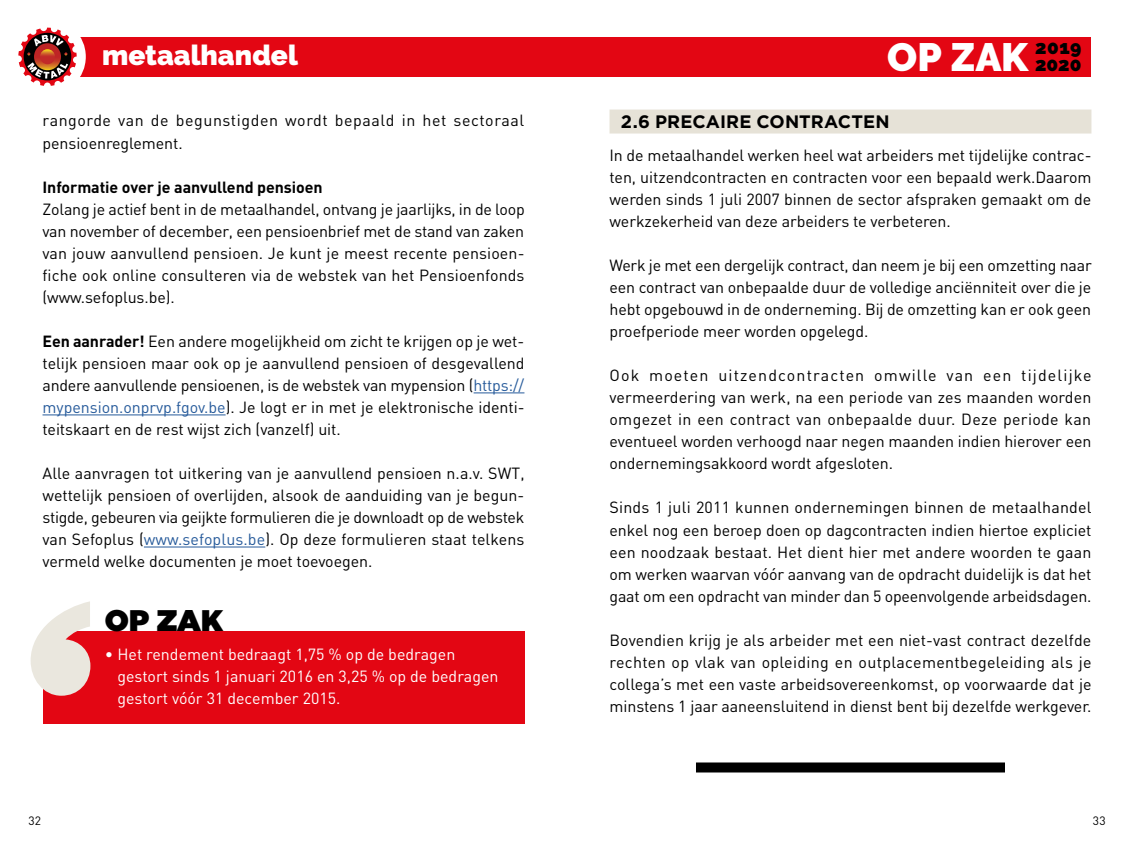
<style>
.page{position:relative;width:1134px;height:851px;background:#fff}
.page>*{position:absolute;margin:0;border:0;box-sizing:border-box;transform-origin:0 0}
.t1{font:900 39.4px "Raleway";color:#fff}
.t2{font:900 29.8px "Gotham";color:#000}
.t3{font:900 28px "Raleway";color:#fff}
.t4{font:900 19.2px "Raleway";color:#000}
.t5{font:700 18px "Gotham";letter-spacing:.005em;color:#000}
.t6{font:16px/22px "DIN";letter-spacing:-.005em;color:#000;text-align:justify}
.t7{font:16px/22px "DIN";color:#fff}
.t8{font:16px/22px "DIN";letter-spacing:.035em;color:#000}
.t9{font:700 16px "DIN";letter-spacing:-.005em;color:#000}
.t10{font:12px "DIN";color:#000}
.s1{font-weight:700}
.s2{color:#275b9b}
</style>
<div class="page">
<hr style="left:474px;top:392px;width:50px;height:1px;background:#275b9b">
<hr style="left:43px;top:414px;width:183px;height:1px;background:#275b9b">
<hr style="left:144px;top:546px;width:121px;height:1px;background:#275b9b">
<div style="left:696px;top:762px;width:309px;height:10px;background:#000"></div>
<div style="left:609px;top:109px;width:482px;height:24px;background:#e6e2d7"></div>
<div style="left:43px;top:631px;width:481px;height:92px;background:#e30613"></div>
<svg style="left:31px;top:601px;width:59px;height:94px"></svg>
<div style="left:43px;top:37px;width:1048px;height:40px;background:#e30613"></div>
<div style="left:9px;top:18px;width:77px;height:77px;background:#fff;border-radius:50%"></div>
<svg style="left:18px;top:28px;width:59px;height:58px"></svg>
<svg style="left:34px;top:43px;width:27px;height:27px"></svg>
<svg style="left:40px;top:49px;width:15px;height:15px"></svg>
<h3 class="t3" style="left:102px;top:39px;width:197px">metaalhandel</h3>
<h1 class="t1" style="left:887px;top:34px;width:196px">OP ZAK <sup>2019</sup></h1>
<p class="t4" style="left:1035px;top:53px;width:48px">2020</p>
<p class="t8" style="left:43px;top:109px;width:483px">rangorde van de begunstigden wordt bepaald in het sectoraal pensioenreglement.</p>
<p class="t9" style="left:43px;top:176px;width:282px">Informatie over je aanvullend pensioen</p>
<p class="t6" style="left:43px;top:197px;width:484px">Zolang je actief bent in de metaalhandel, ontvang je jaarlijks, in de loop van november of december, een pensioenbrief met de stand van zaken van jouw aanvullend pensioen. Je kunt je meest recente pensioen&shy;fiche ook online consulteren via de webstek van het Pensioenfonds (www.sefoplus.be).</p>
<p class="t6" style="left:43px;top:329px;width:484px"><span class="s1">Een aanrader!</span> Een andere mogelijkheid om zicht te krijgen op je wet&shy;telijk pensioen maar ook op je aanvullend pensioen of desgevallend andere aanvullende pensioenen, is de webstek van mypension (<span class="s2">https:// mypension.onprvp.fgov.be</span>). Je logt er in met je elektronische identi&shy;teitskaart en de rest wijst zich (vanzelf) uit.</p>
<p class="t6" style="left:43px;top:461px;width:483px">Alle aanvragen tot uitkering van je aanvullend pensioen n.a.v. SWT, wettelijk pensioen of overlijden, alsook de aanduiding van je begun&shy;stigde, gebeuren via geijkte formulieren die je downloadt op de webstek van Sefoplus (<span class="s2">www.sefoplus.be</span>). Op deze formulieren staat telkens vermeld welke documenten je moet toevoegen.</p>
<h2 class="t2" style="left:105px;top:599px;width:119px">OP ZAK</h2>
<p class="t7" style="left:117px;top:642px;width:383px;text-indent:-12px">• Het rendement bedraagt 1,75 % op de bedragen gestort sinds 1 januari 2016 en 3,25 % op de bedragen gestort vóór 31 december 2015.</p>
<p class="t5" style="left:621px;top:109px;width:270px">2.6 PRECAIRE CONTRACTEN</p>
<p class="t6" style="left:609px;top:144px;width:483px">In de metaalhandel werken heel wat arbeiders met tijdelijke contrac&shy;ten, uitzendcontracten en contracten voor een bepaald werk.Daarom werden sinds 1 juli 2007 binnen de sector afspraken gemaakt om de werkzekerheid van deze arbeiders te verbeteren.</p>
<p class="t6" style="left:609px;top:254px;width:484px">Werk je met een dergelijk contract, dan neem je bij een omzetting naar een contract van onbepaalde duur de volledige anciënniteit over die je hebt opgebouwd in de onderneming. Bij de omzetting kan er ook geen proefperiode meer worden opgelegd.</p>
<p class="t6" style="left:609px;top:364px;width:484px">Ook moeten uitzendcontracten omwille van een tijdelijke vermeerdering van werk, na een periode van zes maanden worden omgezet in een contract van onbepaalde duur. Deze periode kan eventueel worden verhoogd naar negen maanden indien hierover een ondernemingsakkoord wordt afgesloten.</p>
<p class="t6" style="left:609px;top:496px;width:484px">Sinds 1 juli 2011 kunnen ondernemingen binnen de metaalhandel enkel nog een beroep doen op dagcontracten indien hiertoe expliciet een noodzaak bestaat. Het dient hier met andere woorden te gaan om werken waarvan vóór aanvang van de opdracht duidelijk is dat het gaat om een opdracht van minder dan 5 opeenvolgende arbeidsdagen.</p>
<p class="t6" style="left:609px;top:628px;width:484px">Bovendien krijg je als arbeider met een niet-vast contract dezelfde rechten op vlak van opleiding en outplacementbegeleiding als je collega’s met een vaste arbeidsovereenkomst, op voorwaarde dat je minstens 1 jaar aaneensluitend in dienst bent bij dezelfde werkgever.</p>
<p class="t10" style="left:28px;top:813px;width:14px">32</p>
<p class="t10" style="left:1093px;top:813px;width:14px">33</p>
</div>
